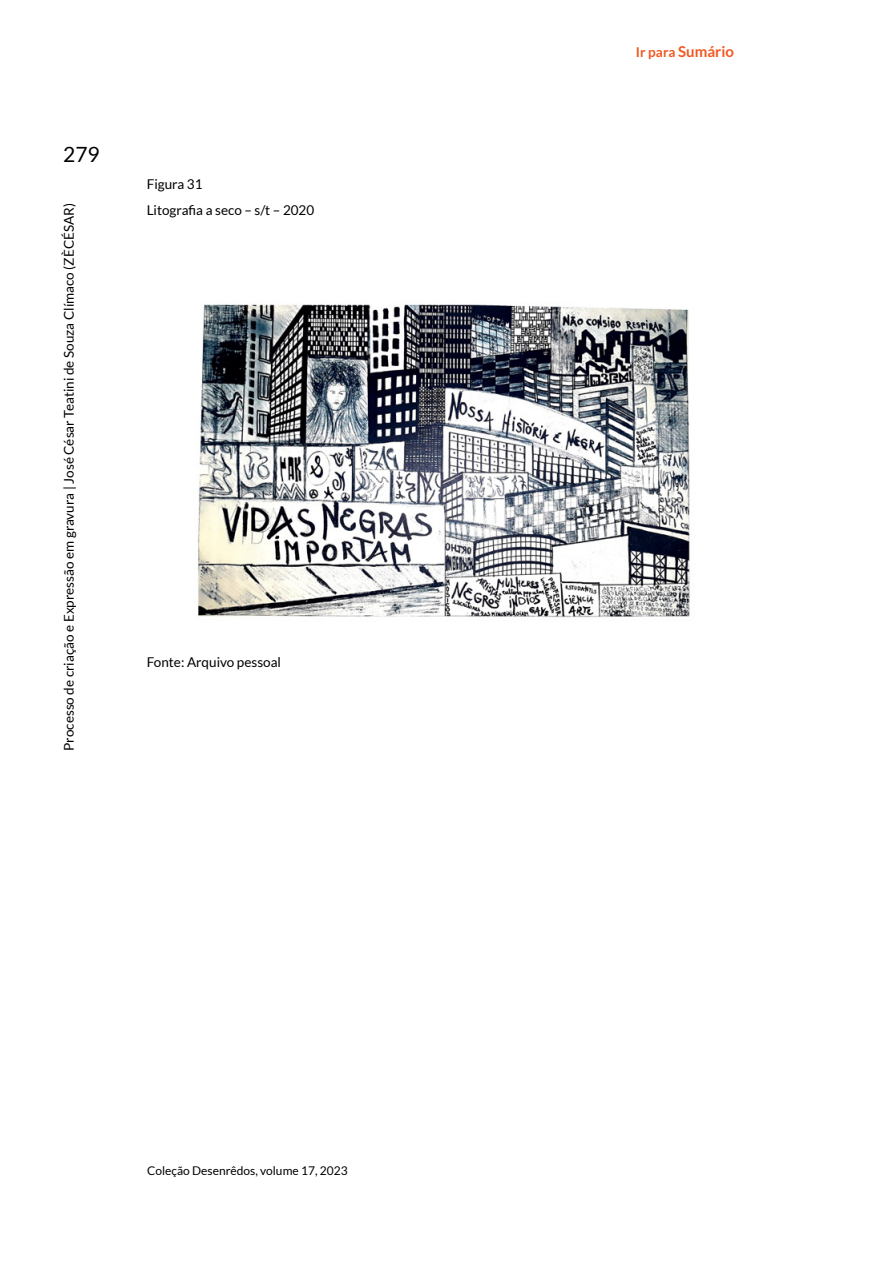
<style>
.page{position:relative;width:893px;height:1263px;background:#fff}
.page>*{position:absolute;margin:0;border:0;box-sizing:border-box;transform-origin:0 0}
.t1{font:21px "Lato";color:#000}
.t2{font:700 15px "Lato";color:#f15922}
.t3{font:13.5px/25.2px "Lato";color:#000}
.t4{font:12px "Lato";color:#000}
.s1{font-size:13.5px}
</style>
<div class="page">
<img style="left:198px;top:304px;width:492px;height:314px">
<h1 class="t1" style="left:63px;top:143px;width:38px">279</h1>
<p class="t3" style="left:56px;top:751px;width:549px;rotate:-90deg">Processo de criação e Expressão em gravura | José César Teatini de Souza Clímaco (ZÈCÉSAR)</p>
<p class="t3" style="left:147px;top:172px;width:169px">Figura 31<br>Litografia a seco – s/t – 2020</p>
<p class="t3" style="left:147px;top:649px;width:136px">Fonte: Arquivo pessoal</p>
<p class="t4" style="left:147px;top:1164px;width:202px">Coleção Desenrêdos, volume 17, 2023</p>
<p class="t2" style="left:636px;top:43px;width:100px"><span class="s1">Ir para</span> Sumário</p>
</div>
